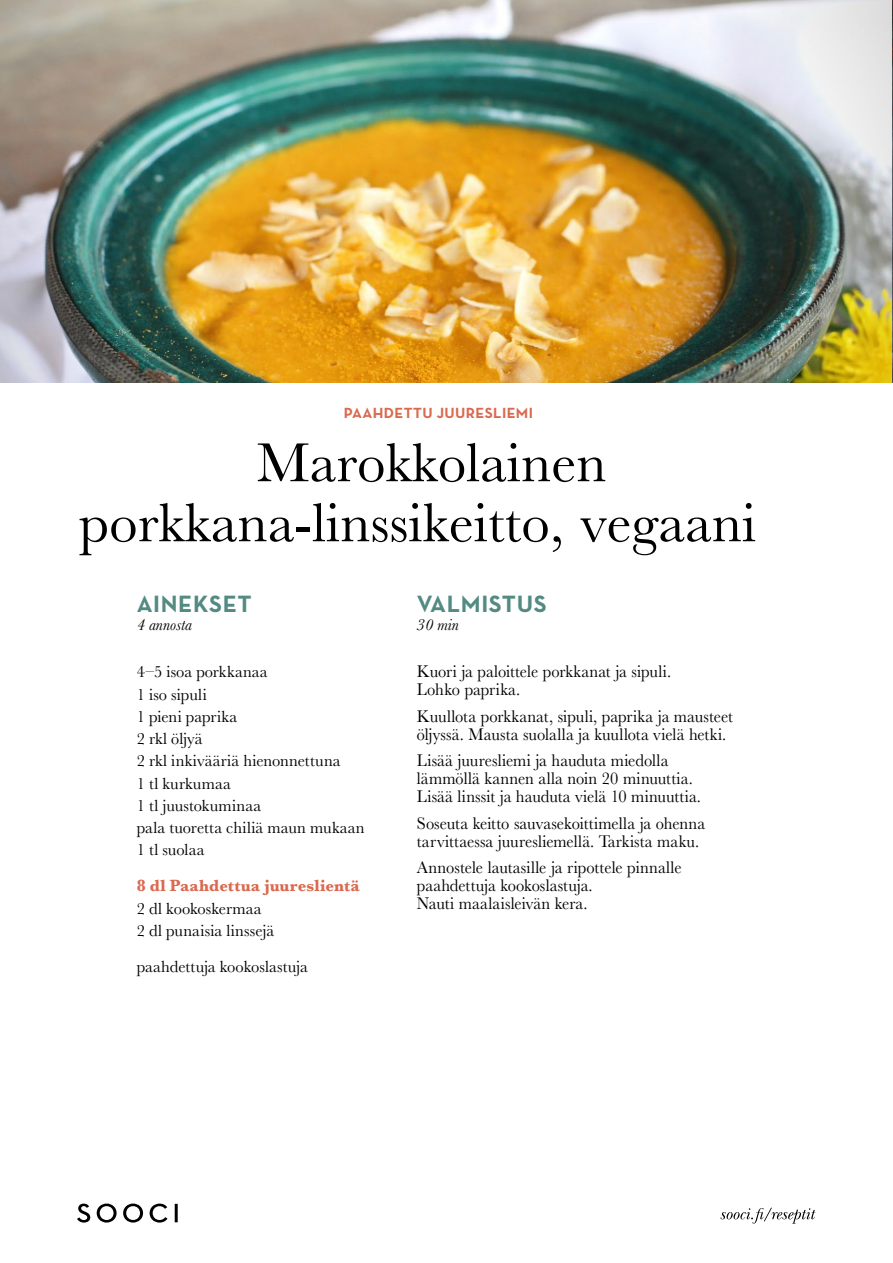
<style>
.page{position:relative;width:893px;height:1263px;background:#fff}
.page>*{position:absolute;margin:0;border:0;box-sizing:border-box;transform-origin:0 0}
.t1{font:57px/60px "Baskerville";color:#000;text-align:center}
.t2{font:700 24px "Neutra Text";letter-spacing:.025em;color:#538a82}
.t3{font:17.55px/18px "Baskerville";letter-spacing:.005em;color:#000;scale:.94 1}
.t4{font:16.8px/22.2px "Baskerville";letter-spacing:.01em;color:#000}
.t5{font:700 16.8px "Baskerville";letter-spacing:.005em;color:#da694f}
.t6{font:italic 16.5px "Baskerville";color:#000}
.t7{font:700 15px "Neutra Text";letter-spacing:.025em;color:#da694f}
</style>
<div class="page">
<img style="left:0;top:0;width:893px;height:383px">
<svg style="left:77px;top:1203px;width:101px;height:19px"></svg>
<svg style="left:720px;top:1208px;width:95px;height:16px"></svg>
<p class="t7" style="left:344px;top:404px;width:191px">PAAHDETTU JUURESLIEMI</p>
<h1 class="t1" style="left:79px;top:434px;width:678px">Marokkolainen porkkana-linssikeitto, vegaani</h1>
<h2 class="t2" style="left:137px;top:589px;width:117px">AINEKSET</h2>
<p class="t6" style="left:137px;top:614px;width:57px">4 annosta</p>
<p class="t4" style="left:137px;top:661px;width:230px">4–5 isoa porkkanaa<br>1 iso sipuli<br>1 pieni paprika<br>2 rkl öljyä<br>2 rkl inkivääriä hienonnettuna<br>1 tl kurkumaa<br>1 tl juustokuminaa<br>pala tuoretta chiliä maun mukaan<br>1 tl suolaa</p>
<p class="t5" style="left:137px;top:874px;width:225px">8 dl Paahdettua juureslientä</p>
<p class="t4" style="left:137px;top:897px;width:139px">2 dl kookoskermaa<br>2 dl punaisia linssejä</p>
<p class="t4" style="left:137px;top:955px;width:173px">paahdettuja kookoslastuja</p>
<h2 class="t2" style="left:417px;top:589px;width:131px">VALMISTUS</h2>
<p class="t6" style="left:417px;top:614px;width:44px">30 min</p>
<p class="t3" style="left:417px;top:663px;width:272px">Kuori ja paloittele porkkanat ja sipuli.<br>Lohko paprika.</p>
<p class="t3" style="left:417px;top:707px;width:338px">Kuullota porkkanat, sipuli, paprika ja mausteet öljyssä. Mausta suolalla ja kuullota vielä hetki.</p>
<p class="t3" style="left:417px;top:752px;width:304px">Lisää juuresliemi ja hauduta miedolla lämmöllä kannen alla noin 20 minuuttia.<br>Lisää linssit ja hauduta vielä 10 minuuttia.</p>
<p class="t3" style="left:417px;top:814px;width:308px">Soseuta keitto sauvasekoittimella ja ohenna tarvittaessa juuresliemellä. Tarkista maku.</p>
<p class="t3" style="left:417px;top:859px;width:283px">Annostele lautasille ja ripottele pinnalle paahdettuja kookoslastuja.<br>Nauti maalaisleivän kera.</p>
</div>
